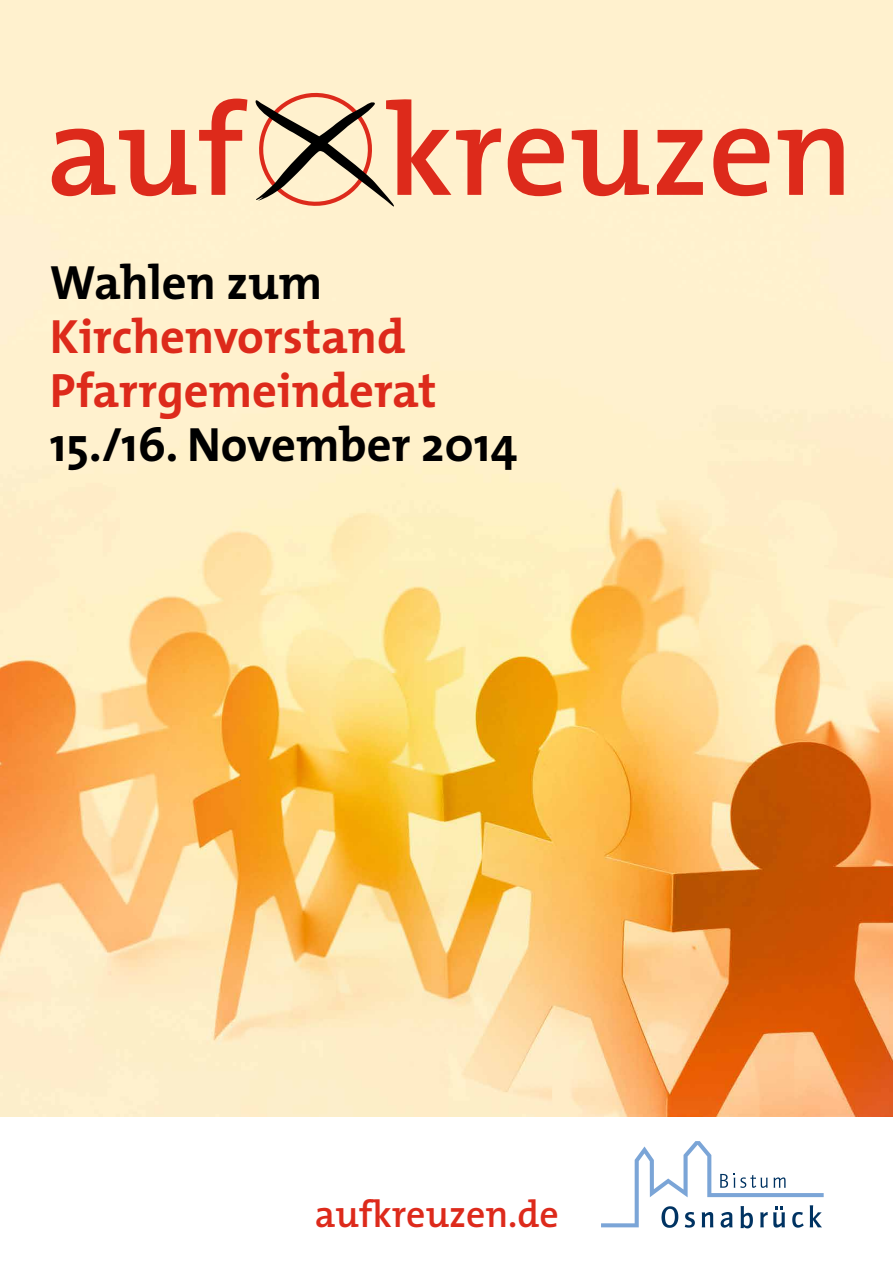
<style>
.page{position:relative;width:893px;height:1263px;background:#fff}
.page>*{position:absolute;margin:0;border:0;box-sizing:border-box;transform-origin:0 0}
.t1{font:600 130.65px "The Mix";color:#dd2a1b}
.t2{font:700 48.45px/53.8px "The Mix";color:#dd2a1b}
.t3{font:700 48.45px "The Mix";color:#000}
.t4{font:600 37.95px "The Mix";color:#dd2a1b}
</style>
<div class="page">
<img style="left:0;top:0;width:893px;height:1117px">
<svg style="left:250px;top:84px;width:144px;height:126px;background:#d7c0a3"></svg>
<svg style="left:601px;top:1141px;width:223px;height:87px"></svg>
<h1 class="t1" style="left:46px;top:42px;width:809px">auf kreuzen</h1>
<p class="t3" style="left:50px;top:242px;width:274px">Wahlen zum</p>
<p class="t2" style="left:50px;top:308px;width:388px">Kirchenvorstand<br>Pfarrgemeinderat</p>
<p class="t3" style="left:50px;top:404px;width:469px">15./16. November 2014</p>
<p class="t4" style="left:315px;top:1182px;width:245px">aufkreuzen.de</p>
</div>
